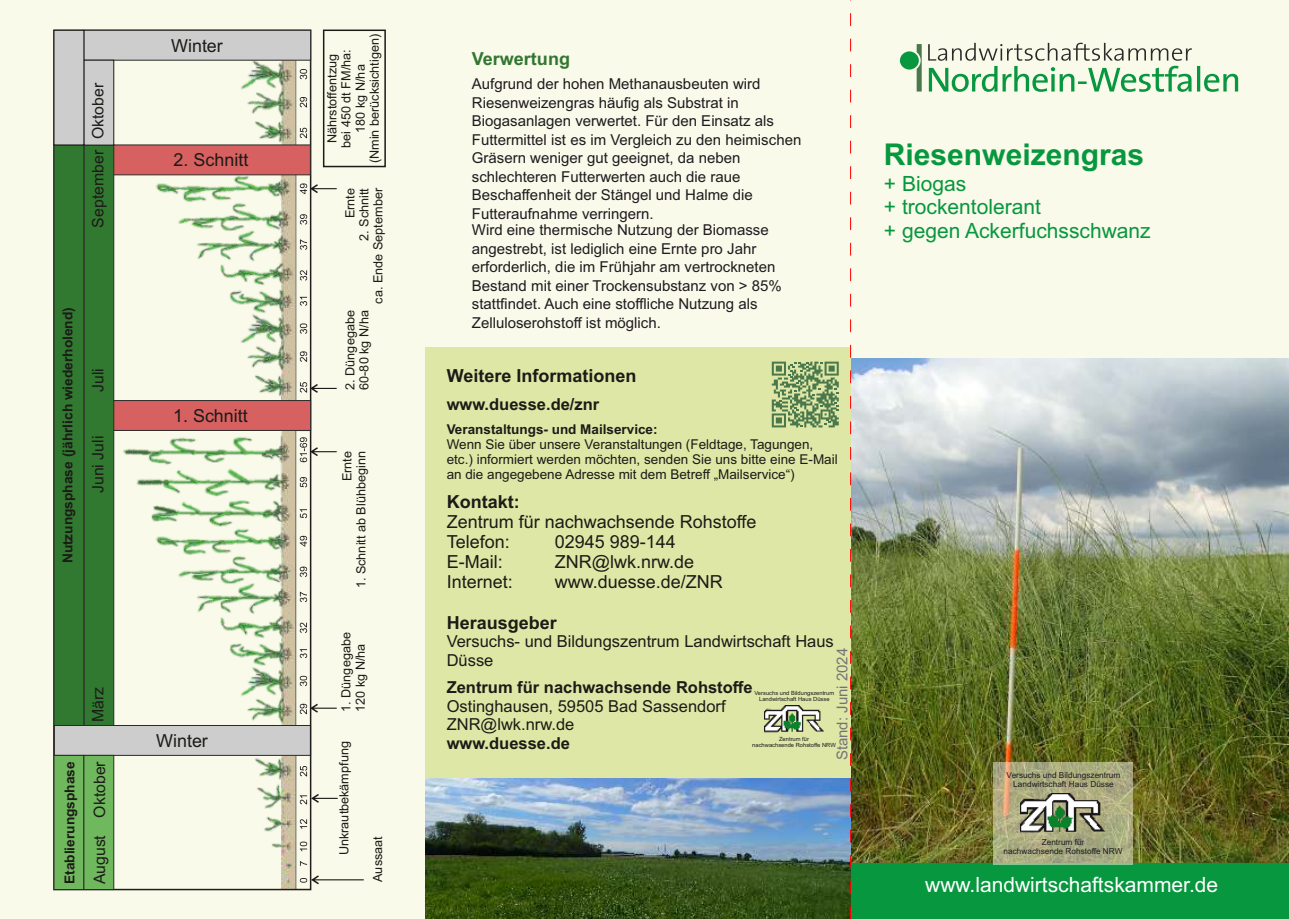
<style>
.page{position:relative;width:1289px;height:919px;background:#fff}
.page>*{position:absolute;margin:0;border:0;box-sizing:border-box;transform-origin:0 0}
.t1{font:700 30px "Arial";color:#07973e}
.t2{font:21px/23.5px "Arial";color:#07973e}
.t3{font:21px "Arial";color:#fefefe}
.t4{font:18px/20.1px "Arial";color:#1c1b17}
.t5{font:700 18px "Arial";color:#1c1b17}
.t6{font:700 18px "Arial";color:#327731}
.t7{font:17.85px "Arial";color:#1c1b17}
.t8{font:16.5px/18.5px "Arial";color:#1c1b17}
.t9{font:700 16.5px "Arial";color:#1c1b17}
.t10{font:15.75px "Arial";color:#1c1b17}
.t11{font:15px/18.5px "Arial";color:#1f1b20}
.t12{font:15px "Arial";color:#757575}
.t13{font:700 13.65px "Arial";color:#1c1b17}
.t14{font:13.5px/15.1px "Arial";color:#1c1b17}
.t15{font:700 13.5px "Arial";color:#1c1b17}
.t16{font:12.6px/14.1px "Arial";color:#1c1b17}
.t17{font:8.25px/9.1px "Arial";color:#1f1b20;text-align:center}
.t18{font:5.7px/6.3px "Arial";color:#1f1b20;text-align:center}
</style>
<div class="page">
<div style="left:0;top:0;width:1288px;height:918px;background:#f9fae9"></div>
<svg style="left:53px;top:29px;width:311px;height:861px"></svg>
<div style="left:323px;top:30px;width:63px;height:137px;border:2px solid #1c1b17"></div>
<img style="left:851px;top:358px;width:437px;height:505px">
<svg style="left:928px;top:43px;width:310px;height:49px"></svg>
<svg style="left:916px;top:44px;width:5px;height:47px"></svg>
<div style="left:899px;top:51px;width:19px;height:19px;background:#07973e;border-radius:50%"></div>
<div style="left:850px;top:863px;width:438px;height:55px;background:#07973e"></div>
<div style="left:993px;top:761px;width:140px;height:103px;background:#f9fae9;opacity:.5"></div>
<div style="left:425px;top:347px;width:426px;height:436px;background:#dee7a6"></div>
<img style="left:764px;top:705px;width:60px;height:27px">
<svg style="left:771px;top:361px;width:67px;height:66px"></svg>
<img style="left:425px;top:778px;width:425px;height:140px">
<svg style="left:850px;top:0;width:1px;height:918px"></svg>
<img style="left:1020px;top:793px;width:85px;height:39px">
<p class="t10" style="left:92px;top:227px;width:146px;rotate:-90deg">September Oktober</p>
<p class="t13" style="left:63px;top:563px;width:257px;rotate:-90deg">Nutzungsphase (jährlich wiederholend)</p>
<p class="t10" style="left:92px;top:392px;width:25px;rotate:-90deg">Juli</p>
<p class="t10" style="left:92px;top:493px;width:59px;rotate:-90deg">Juni Juli</p>
<p class="t7" style="left:171px;top:39px;width:53px">Winter</p>
<p class="t7" style="left:173px;top:153px;width:76px">2. Schnitt</p>
<p class="t7" style="left:173px;top:409px;width:76px">1. Schnitt</p>
<p class="t10" style="left:92px;top:721px;width:37px;rotate:-90deg">März</p>
<p class="t13" style="left:65px;top:884px;width:124px;rotate:-90deg">Etablierungsphase</p>
<p class="t10" style="left:94px;top:884px;width:125px;rotate:-90deg">August Oktober</p>
<p class="t7" style="left:156px;top:733px;width:53px">Winter</p>
<p class="t16" style="left:326px;top:163px;width:131px;text-align:center;rotate:-90deg">Nährstoffentzug<br>bei 450 dt FM/ha:<br>180 kg N/ha<br>(Nmin berücksichtigen)</p>
<p class="t16" style="left:344px;top:218px;width:32px;rotate:-90deg">Ernte</p>
<p class="t16" style="left:358px;top:303px;width:117px;text-align:right;rotate:-90deg">2. Schnitt<br>ca. Ende September</p>
<p class="t16" style="left:344px;top:390px;width:81px;rotate:-90deg">2. Düngegabe<br>60-80 kg N/ha</p>
<p class="t16" style="left:341px;top:481px;width:32px;rotate:-90deg">Ernte</p>
<p class="t16" style="left:355px;top:588px;width:139px;rotate:-90deg">1. Schnitt ab Blühbeginn</p>
<p class="t16" style="left:340px;top:711px;width:81px;rotate:-90deg">1. Düngegabe<br>120 kg N/ha</p>
<p class="t16" style="left:338px;top:855px;width:115px;rotate:-90deg">Unkrautbekämpfung</p>
<p class="t16" style="left:372px;top:881px;width:47px;rotate:-90deg">Aussaat</p>
<p class="t6" style="left:472px;top:52px;width:100px">Verwertung</p>
<p class="t11" style="left:472px;top:76px;width:331px">Aufgrund der hohen Methanausbeuten wird Riesenweizengras häufig als Substrat in Biogasanlagen verwertet. Für den Einsatz als Futtermittel ist es im Vergleich zu den heimischen Gräsern weniger gut geeignet, da neben schlechteren Futterwerten auch die raue Beschaffenheit der Stängel und Halme die Futteraufnahme verringern.</p>
<p class="t11" style="left:472px;top:222px;width:311px">Wird eine thermische Nutzung der Biomasse angestrebt, ist lediglich eine Ernte pro Jahr erforderlich, die im Frühjahr am vertrockneten Bestand mit einer Trockensubstanz von &gt; 85% stattfindet. Auch eine stoffliche Nutzung als Zelluloserohstoff ist möglich.</p>
<p class="t5" style="left:446px;top:369px;width:191px">Weitere Informationen</p>
<p class="t9" style="left:446px;top:398px;width:154px">www.duesse.de/znr</p>
<p class="t15" style="left:446px;top:424px;width:212px">Veranstaltungs- und Mailservice:</p>
<p class="t14" style="left:446px;top:438px;width:392px">Wenn Sie über unsere Veranstaltungen (Feldtage, Tagungen, etc.) informiert werden möchten, senden Sie uns bitte eine E-Mail an die angegebene Adresse mit dem Betreff „Mailservice“)</p>
<p class="t5" style="left:446px;top:494px;width:74px">Kontakt:</p>
<p class="t4" style="left:446px;top:513px;width:311px">Zentrum für nachwachsende Rohstoffe<br>Telefon:</p>
<p class="t4" style="left:554px;top:533px;width:123px">02945 989-144</p>
<p class="t4" style="left:446px;top:553px;width:57px">E-Mail:</p>
<p class="t4" style="left:554px;top:553px;width:141px">ZNR@lwk.nrw.de</p>
<p class="t4" style="left:446px;top:573px;width:68px">Internet:</p>
<p class="t4" style="left:554px;top:573px;width:170px">www.duesse.de/ZNR</p>
<p class="t5" style="left:446px;top:615px;width:112px">Herausgeber</p>
<p class="t8" style="left:446px;top:633px;width:388px">Versuchs- und Bildungszentrum Landwirtschaft Haus<br>Düsse</p>
<p class="t9" style="left:446px;top:681px;width:307px">Zentrum für nachwachsende Rohstoffe</p>
<p class="t12" style="left:836px;top:760px;width:114px;rotate:-90deg">Stand: Juni 2024</p>
<p class="t18" style="left:754px;top:690px;width:81px">Versuchs und Bildungszentrum<br>Landwirtschaft Haus Düsse</p>
<p class="t18" style="left:752px;top:736px;width:85px">Zentrum für<br>nachwachsende Rohstoffe NRW</p>
<p class="t8" style="left:446px;top:698px;width:280px">Ostinghausen, 59505 Bad Sassendorf</p>
<p class="t8" style="left:446px;top:716px;width:129px">ZNR@lwk.nrw.de</p>
<p class="t9" style="left:446px;top:736px;width:125px">www.duesse.de</p>
<h1 class="t1" style="left:883px;top:143px;width:262px">Riesenweizengras</h1>
<h2 class="t2" style="left:883px;top:197px;width:268px">+ trockentolerant<br>+ gegen Ackerfuchsschwanz</h2>
<h2 class="t2" style="left:883px;top:173px;width:84px">+ Biogas</h2>
<p class="t17" style="left:1006px;top:771px;width:115px">Versuchs und Bildungszentrum<br>Landwirtschaft Haus Düsse</p>
<p class="t17" style="left:1003px;top:838px;width:120px">Zentrum für<br>nachwachsende Rohstoffe NRW</p>
<h2 class="t3" style="left:925px;top:877px;width:294px">www.landwirtschaftskammer.de</h2>
</div>
